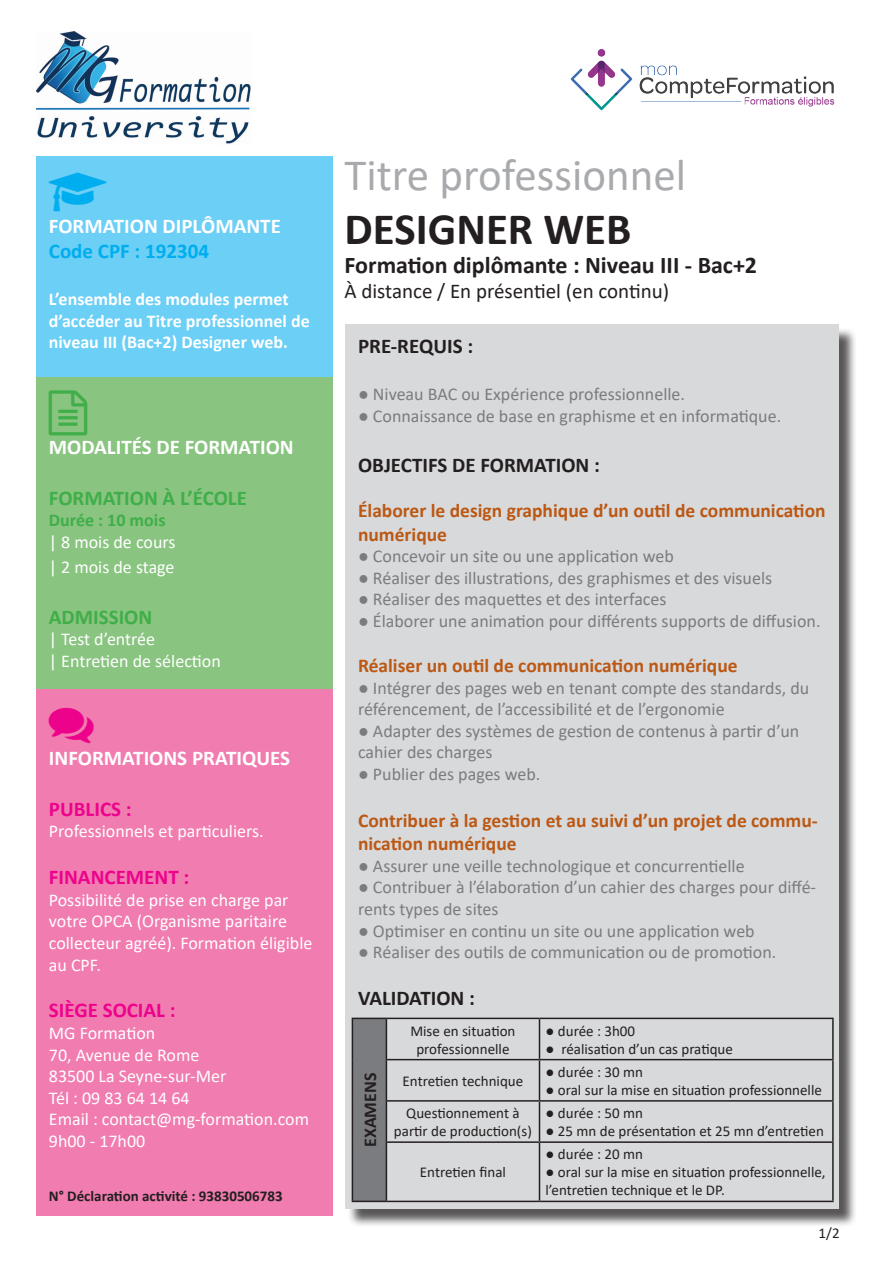
<style>
.page{position:relative;width:893px;height:1263px;background:#fff}
.page>*{position:absolute;margin:0;border:0;box-sizing:border-box;transform-origin:0 0}
.t1{font:45px "Calibri";color:#a8aaad}
.t2{font:700 45px "Calibri";color:#231f20}
.t3{font:700 24px "Calibri";color:#231f20}
.t4{font:700 21px "Calibri";color:#fff}
.t5{font:700 21px "Calibri";color:#231f20}
.t6{font:21px "Calibri";color:#231f20}
.t7{font:700 21px "Calibri";color:#ed028c}
.t8{font:700 21px "Calibri";color:#40ae49}
.t9{font:700 21px "Calibri";color:#00aeef}
.t10{font:700 19.5px/23.4px "Calibri";color:#bb5814}
.t11{font:18px/21.6px "Calibri";color:#7a7c7f}
.t12{font:18px/21.6px "Calibri";color:#fff}
.t13{font:700 18px/21.6px "Calibri";color:#fff}
.t14{font:700 18px "Calibri";color:#40ae49}
.t15{font:700 18px "Calibri";color:#231f20}
.t16{font:15px/18px "Calibri";color:#231f20;text-align:center}
.t17{font:700 15px "Calibri";color:#231f20}
</style>
<div class="page">
<img style="left:36px;top:32px;width:215px;height:112px">
<img style="left:570px;top:49px;width:265px;height:62px">
<div style="left:347px;top:327px;width:511px;height:901px;background:#231f20;opacity:.75"></div>
<div style="left:345px;top:325px;width:494px;height:884px;background:#d8d9db"></div>
<div style="left:352px;top:1018px;width:34px;height:183px;background:#7a7c7f"></div>
<hr style="left:352px;top:1017px;width:34px;height:2px;background:#231f20">
<hr style="left:352px;top:1019px;width:1px;height:40px;background:#231f20">
<hr style="left:386px;top:1017px;width:153px;height:2px;background:#231f20">
<hr style="left:386px;top:1019px;width:1px;height:40px;background:#231f20">
<hr style="left:539px;top:1017px;width:295px;height:2px;background:#231f20">
<hr style="left:539px;top:1019px;width:1px;height:40px;background:#231f20">
<hr style="left:832px;top:1019px;width:2px;height:40px;background:#231f20">
<hr style="left:352px;top:1059px;width:1px;height:42px;background:#231f20">
<hr style="left:386px;top:1059px;width:153px;height:1px;background:#231f20">
<hr style="left:386px;top:1060px;width:1px;height:40px;background:#231f20">
<hr style="left:539px;top:1059px;width:295px;height:1px;background:#231f20">
<hr style="left:539px;top:1060px;width:1px;height:40px;background:#231f20">
<hr style="left:832px;top:1060px;width:2px;height:40px;background:#231f20">
<hr style="left:352px;top:1101px;width:1px;height:41px;background:#231f20">
<hr style="left:386px;top:1100px;width:153px;height:1px;background:#231f20">
<hr style="left:386px;top:1101px;width:1px;height:40px;background:#231f20">
<hr style="left:539px;top:1100px;width:295px;height:1px;background:#231f20">
<hr style="left:539px;top:1101px;width:1px;height:40px;background:#231f20">
<hr style="left:832px;top:1101px;width:2px;height:40px;background:#231f20">
<hr style="left:352px;top:1142px;width:1px;height:58px;background:#231f20">
<hr style="left:386px;top:1141px;width:153px;height:2px;background:#231f20">
<hr style="left:386px;top:1143px;width:1px;height:57px;background:#231f20">
<hr style="left:539px;top:1141px;width:295px;height:2px;background:#231f20">
<hr style="left:539px;top:1143px;width:1px;height:57px;background:#231f20">
<hr style="left:832px;top:1143px;width:2px;height:57px;background:#231f20">
<hr style="left:352px;top:1200px;width:34px;height:2px;background:#231f20">
<hr style="left:386px;top:1200px;width:153px;height:2px;background:#231f20">
<hr style="left:539px;top:1200px;width:295px;height:2px;background:#231f20">
<div style="left:36px;top:157px;width:297px;height:221px;background:#6bcff6"></div>
<div style="left:36px;top:378px;width:297px;height:311px;background:#89c480"></div>
<div style="left:36px;top:689px;width:297px;height:526px;background:#f17cb0"></div>
<p class="t4" style="left:49px;top:211px;width:234px">FORMATION DIPLÔMANTE</p>
<p class="t9" style="left:49px;top:236px;width:162px">Code CPF : 192304</p>
<p class="t13" style="left:49px;top:288px;width:262px">L’ensemble des modules permet d’accéder au Titre professionnel de niveau III (Bac+2) Designer web.</p>
<p class="t4" style="left:49px;top:432px;width:246px">MODALITÉS DE FORMATION</p>
<p class="t8" style="left:49px;top:483px;width:200px">FORMATION À L’ÉCOLE</p>
<p class="t14" style="left:49px;top:508px;width:118px">Durée : 10 mois</p>
<p class="t12" style="left:49px;top:529px;width:128px;line-height:25.2px">| 8 mois de cours | 2 mois de stage</p>
<p class="t8" style="left:49px;top:602px;width:105px">ADMISSION</p>
<p class="t12" style="left:49px;top:628px;width:174px">| Test d’entrée<br>| Entretien de sélection</p>
<p class="t4" style="left:49px;top:744px;width:243px">INFORMATIONS PRATIQUES</p>
<p class="t7" style="left:49px;top:794px;width:84px">PUBLICS :</p>
<p class="t12" style="left:49px;top:820px;width:216px">Professionnels et particuliers.</p>
<p class="t7" style="left:49px;top:862px;width:142px">FINANCEMENT :</p>
<p class="t12" style="left:49px;top:889px;width:265px">Possibilité de prise en charge par votre OPCA (Organisme paritaire collecteur agréé). Formation éligible au CPF.</p>
<p class="t7" style="left:49px;top:996px;width:128px">SIÈGE SOCIAL :</p>
<p class="t12" style="left:49px;top:1022px;width:108px">MG Formation</p>
<p class="t12" style="left:49px;top:1043px;width:179px">70, Avenue de Rome<br>83500 La Seyne-sur-Mer<br>Tél : 09 83 64 14 64</p>
<p class="t12" style="left:49px;top:1108px;width:262px">Email : contact@mg-formation.com</p>
<p class="t12" style="left:49px;top:1130px;width:98px">9h00 - 17h00</p>
<p class="t17" style="left:49px;top:1185px;width:235px">N° Déclaration activité : 93830506783</p>
<p class="t1" style="left:344px;top:144px;width:343px">Titre professionnel</p>
<p class="t2" style="left:344px;top:198px;width:288px">DESIGNER WEB</p>
<p class="t3" style="left:344px;top:248px;width:414px">Formation diplômante : Niveau III - Bac+2</p>
<p class="t6" style="left:344px;top:277px;width:326px">À distance / En présentiel (en continu)</p>
<p class="t5" style="left:358px;top:332px;width:117px">PRE-REQUIS :</p>
<p class="t11" style="left:358px;top:383px;width:329px">● Niveau BAC ou Expérience professionnelle.</p>
<p class="t11" style="left:358px;top:405px;width:425px">● Connaissance de base en graphisme et en informatique.</p>
<p class="t5" style="left:358px;top:450px;width:243px">OBJECTIFS DE FORMATION :</p>
<p class="t10" style="left:358px;top:499px;width:469px">Élaborer le design graphique d’un outil de communication numérique</p>
<p class="t11" style="left:358px;top:545px;width:317px">● Concevoir un site ou une application web</p>
<p class="t11" style="left:358px;top:567px;width:416px">● Réaliser des illustrations, des graphismes et des visuels</p>
<p class="t11" style="left:358px;top:588px;width:310px">● Réaliser des maquettes et des interfaces</p>
<p class="t11" style="left:358px;top:610px;width:464px">● Élaborer une animation pour différents supports de diffusion.</p>
<p class="t10" style="left:358px;top:654px;width:381px">Réaliser un outil de communication numérique</p>
<p class="t11" style="left:358px;top:676px;width:453px">● Intégrer des pages web en tenant compte des standards, du référencement, de l’accessibilité et de l’ergonomie</p>
<p class="t11" style="left:358px;top:720px;width:443px">● Adapter des systèmes de gestion de contenus à partir d’un cahier des charges</p>
<p class="t11" style="left:358px;top:763px;width:184px">● Publier des pages web.</p>
<p class="t10" style="left:358px;top:808px;width:461px">Contribuer à la gestion et au suivi d’un projet de commu&shy;nication numérique</p>
<p class="t11" style="left:358px;top:855px;width:388px">● Assurer une veille technologique et concurrentielle</p>
<p class="t11" style="left:358px;top:876px;width:460px">● Contribuer à l’élaboration d’un cahier des charges pour diffé&shy;rents types de sites</p>
<p class="t11" style="left:358px;top:919px;width:398px">● Optimiser en continu un site ou une application web</p>
<p class="t11" style="left:358px;top:941px;width:420px">● Réaliser des outils de communication ou de promotion.</p>
<p class="t5" style="left:358px;top:983px;width:118px">VALIDATION :</p>
<p class="t15" style="left:357px;top:1147px;width:76px;rotate:-90deg">EXAMENS</p>
<p class="t16" style="left:410px;top:1021px;width:107px">Mise en situation</p>
<p class="t16" style="left:416px;top:1039px;width:95px">professionnelle</p>
<p class="t16" style="left:403px;top:1071px;width:122px">Entretien technique</p>
<p class="t16" style="left:545px;top:1021px;width:91px">● durée : 3h00</p>
<p class="t16" style="left:545px;top:1039px;width:189px">● réalisation d’un cas pratique</p>
<p class="t16" style="left:545px;top:1062px;width:99px">● durée : 30 mn</p>
<p class="t16" style="left:545px;top:1080px;width:278px">● oral sur la mise en situation professionnelle</p>
<p class="t16" style="left:394px;top:1104px;width:139px">Questionnement à partir de production(s)</p>
<p class="t16" style="left:545px;top:1104px;width:99px">● durée : 50 mn</p>
<p class="t16" style="left:545px;top:1122px;width:280px">● 25 mn de présentation et 25 mn d’entretien</p>
<p class="t16" style="left:420px;top:1163px;width:88px">Entretien final</p>
<p class="t16" style="left:545px;top:1145px;width:99px">● durée : 20 mn</p>
<p class="t16" style="left:545px;top:1163px;width:282px;text-align:left">● oral sur la mise en situation professionnelle, l’entretien technique et le DP.</p>
<p class="t16" style="left:819px;top:1224px;width:22px">1/2</p>
</div>
